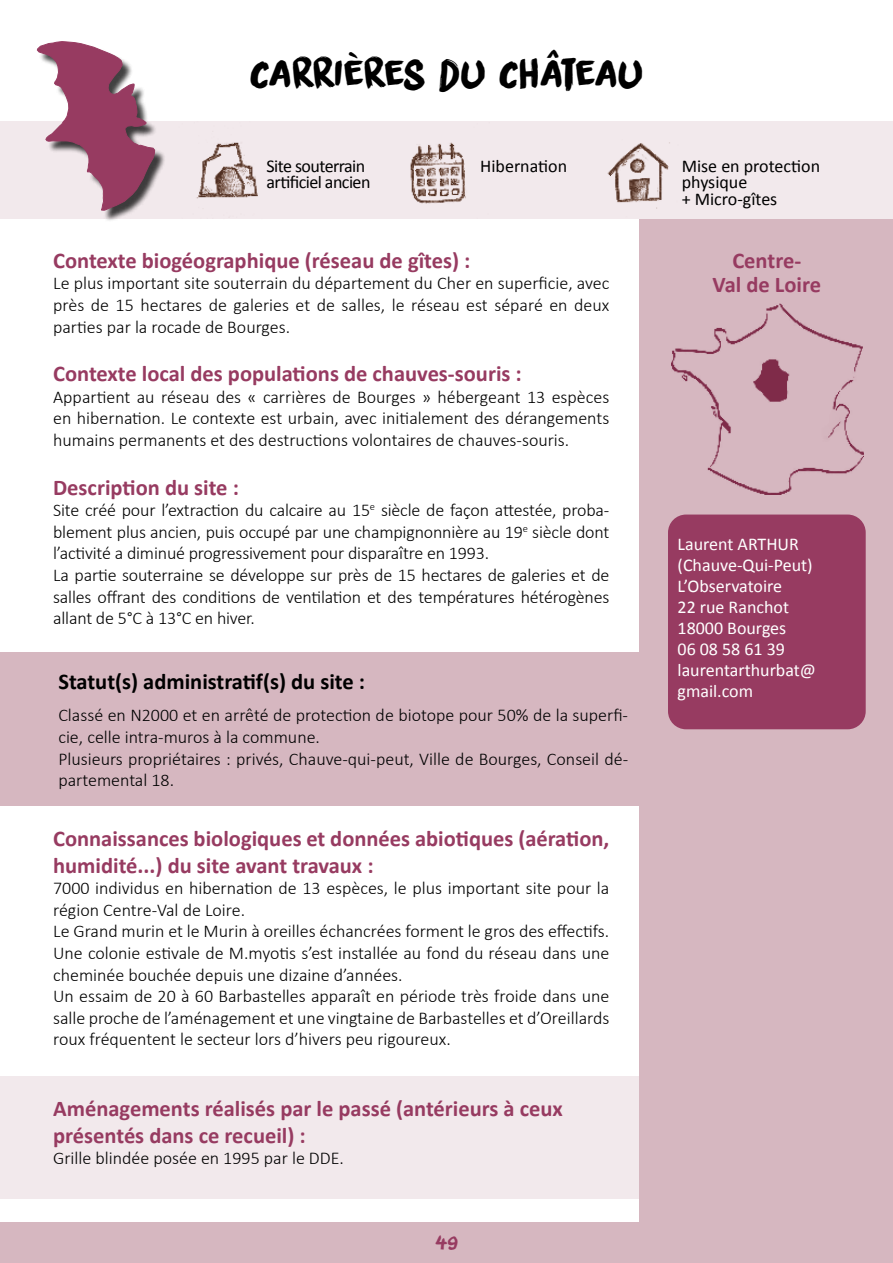
<style>
.page{position:relative;width:893px;height:1263px;background:#fff}
.page>*{position:absolute;margin:0;border:0;box-sizing:border-box;transform-origin:0 0}
.t1{font:40.5px "DK Liquid Embrace";letter-spacing:-.04em;color:#000}
.t2{font:700 22.5px/27px "Calibri";color:#973b61}
.t3{font:700 22.5px "Calibri";color:#000}
.t4{font:300 18px/21.6px "Calibri";color:#000}
.t5{font:18px/21px "Calibri";color:#fff}
.t6{font:18px/16.5px "Calibri";letter-spacing:-.01em;color:#000}
.t7{font:18px/16.5px "Calibri";letter-spacing:-.03em;color:#000}
.t8{font:18px "DK Liquid Embrace";color:#973b61}
</style>
<div class="page">
<div style="left:0;top:1222px;width:893px;height:41px;background:#d6b7c0"></div>
<div style="left:0;top:1077px;width:656px;height:122px;background:#f2e9ec"></div>
<div style="left:640px;top:219px;width:253px;height:1003px;background:#d6b7c0"></div>
<div style="left:0;top:121px;width:893px;height:98px;background:#f2e9ec"></div>
<img style="left:196px;top:142px;width:88px;height:57px">
<img style="left:410px;top:142px;width:56px;height:62px">
<img style="left:607px;top:142px;width:63px;height:84px">
<div style="left:668px;top:514px;width:198px;height:215px;background:#973b61;border-radius:18px"></div>
<div style="left:0;top:652px;width:656px;height:154px;background:#d6b7c0"></div>
<div style="left:39px;top:43px;width:127px;height:179px;background:#000;opacity:.75"></div>
<svg style="left:37px;top:41px;width:118px;height:170px"></svg>
<img style="left:671px;top:304px;width:192px;height:190px">
<h1 class="t1" style="left:249px;top:45px;width:396px">Carrières du Château</h1>
<p class="t7" style="left:266px;top:157px;width:105px">Site souterrain artificiel ancien</p>
<p class="t6" style="left:480px;top:157px;width:88px">Hibernation</p>
<p class="t6" style="left:682px;top:157px;width:140px">Mise en protection physique<br>+ Micro-gîtes</p>
<p class="t2" style="left:53px;top:246px;width:419px">Contexte biogéographique (réseau de gîtes) :</p>
<p class="t4" style="left:53px;top:272px;width:558px;text-align:justify">Le plus important site souterrain du département du Cher en superficie, avec près de 15 hectares de galeries et de salles, le réseau est séparé en deux parties par la rocade de Bourges.</p>
<p class="t2" style="left:53px;top:359px;width:470px">Contexte local des populations de chauves-souris :</p>
<p class="t4" style="left:53px;top:386px;width:558px;text-align:justify">Appartient au réseau des « carrières de Bourges » hébergeant 13 espèces en hibernation. Le contexte est urbain, avec initialement des dérangements humains permanents et des destructions volontaires de chauves-souris.</p>
<p class="t2" style="left:53px;top:473px;width:187px">Description du site :</p>
<p class="t4" style="left:53px;top:499px;width:558px">Site créé pour l’extraction du calcaire au 15<sup>e</sup> siècle de façon attestée, proba&shy;blement plus ancien, puis occupé par une champignonnière au 19<sup>e</sup> siècle dont l’activité a diminué progressivement pour disparaître en 1993.<br>La partie souterraine se développe sur près de 15 hectares de galeries et de salles offrant des conditions de ventilation et des températures hétérogènes allant de 5°C à 13°C en hiver.</p>
<p class="t3" style="left:58px;top:666px;width:308px">Statut(s) administratif(s) du site :</p>
<p class="t4" style="left:58px;top:704px;width:571px">Classé en N2000 et en arrêté de protection de biotope pour 50% de la superfi&shy;cie, celle intra-muros à la commune.<br>Plusieurs propriétaires : privés, Chauve-qui-peut, Ville de Bourges, Conseil dé&shy;partemental 18.</p>
<p class="t2" style="left:53px;top:824px;width:558px">Connaissances biologiques et données abiotiques (aération, humidité...) du site avant travaux :</p>
<p class="t4" style="left:53px;top:877px;width:558px">7000 individus en hibernation de 13 espèces, le plus important site pour la région Centre-Val de Loire.<br>Le Grand murin et le Murin à oreilles échancrées forment le gros des effectifs.<br>Une colonie estivale de M.myotis s’est installée au fond du réseau dans une cheminée bouchée depuis une dizaine d’années.<br>Un essaim de 20 à 60 Barbastelles apparaît en période très froide dans une salle proche de l’aménagement et une vingtaine de Barbastelles et d’Oreillards roux fréquentent le secteur lors d’hivers peu rigoureux.</p>
<p class="t2" style="left:53px;top:1094px;width:511px">Aménagements réalisés par le passé (antérieurs à ceux présentés dans ce recueil) :</p>
<p class="t4" style="left:53px;top:1147px;width:292px">Grille blindée posée en 1995 par le DDE.</p>
<p class="t8" style="left:435px;top:1229px;width:25px">49</p>
<p class="t2" style="left:713px;top:247px;width:110px;line-height:24px;text-align:center">Centre-<br>Val de Loire</p>
<p class="t5" style="left:677px;top:533px;width:140px">Laurent ARTHUR (Chauve-Qui-Peut)<br>L’Observatoire<br>22 rue Ranchot<br>18000 Bourges<br>06 08 58 61 39 laurentarthurbat@ gmail.com</p>
</div>
